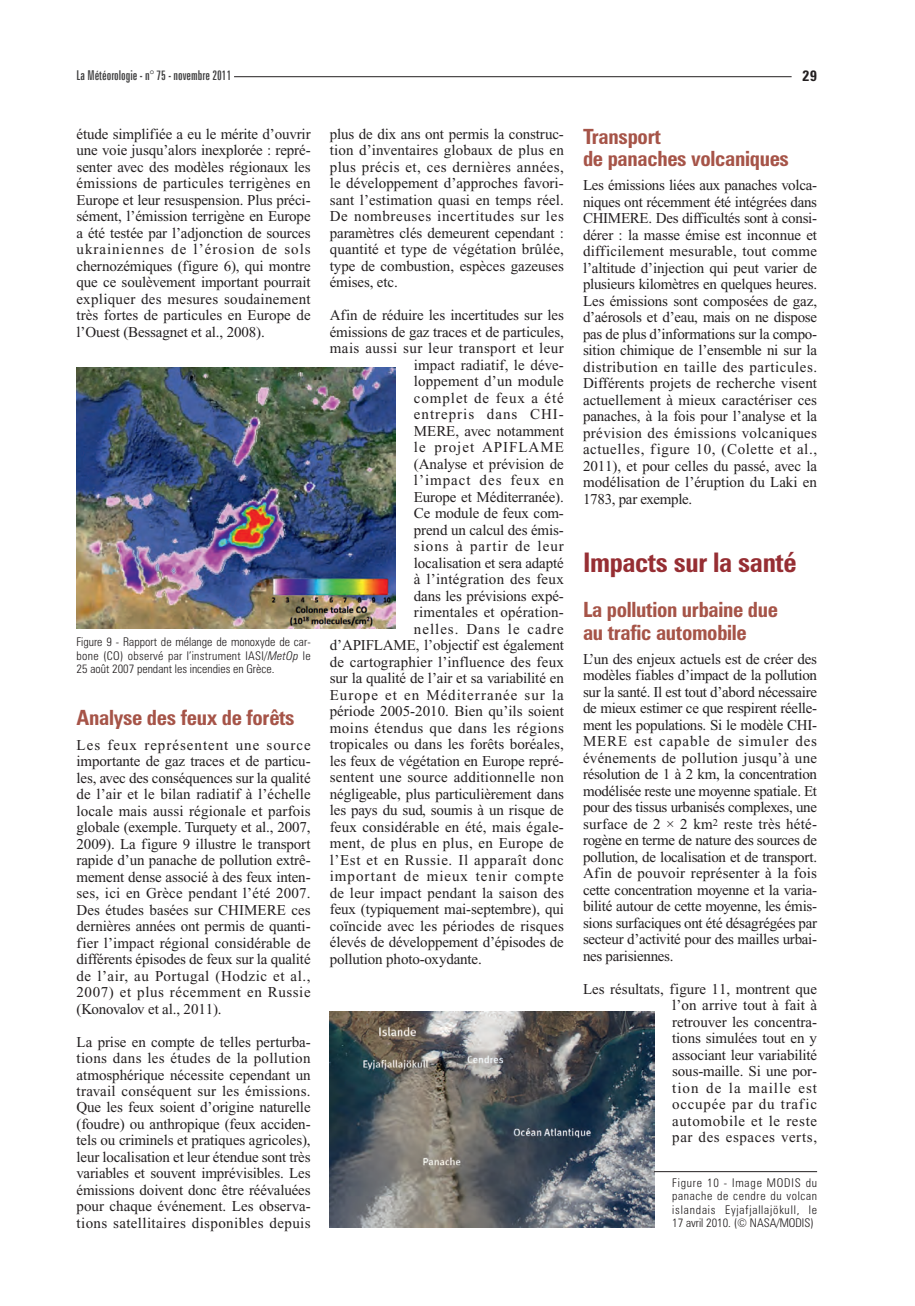
<style>
.page{position:relative;width:915px;height:1306px;background:#fff}
.page>*{position:absolute;margin:0;border:0;box-sizing:border-box;transform-origin:0 0}
.t1{font:700 condensed 27px "Zurich BT";letter-spacing:-.015em;color:#962e33}
.t2{font:700 condensed 21px/22.5px "Zurich BT";letter-spacing:-.015em;color:#a65448}
.t3{font:15px/16.5px "Times New Roman";color:#231f20;text-align:justify}
.t4{font:15px "Times New Roman";letter-spacing:.065em;color:#231f20}
.t5{font:15px "Times New Roman";letter-spacing:.02em;color:#231f20}
.t6{font:15px "Times New Roman";letter-spacing:.03em;color:#231f20}
.t7{font:15px "Times New Roman";letter-spacing:.04em;color:#231f20}
.t8{font:15px "Times New Roman";letter-spacing:.035em;color:#231f20}
.t9{font:15px "Times New Roman";letter-spacing:.06em;color:#231f20}
.t10{font:700 condensed 15px "Zurich BT";color:#231f20}
.t11{font:extra-condensed 13.5px "Zurich BT";color:#3e3e3f}
.t12{font:300 condensed 12px/13.5px "Zurich BT";color:#231f20;text-align:justify}
.s1{font-style:italic}
</style>
<div class="page">
<hr style="left:234px;top:76px;width:557px;height:1px;background:#231f20">
<img style="left:77px;top:367px;width:318px;height:261px">
<img style="left:330px;top:1011px;width:324px;height:216px">
<hr style="left:653px;top:1171px;width:163px;height:1px;background:#231f20">
<p class="t11" style="left:77px;top:70px;width:156px">La Météorologie - n° 75 - novembre 2011</p>
<p class="t10" style="left:802px;top:70px;width:16px">29</p>
<p class="t3" style="left:77px;top:127px;width:235px">étude simplifiée a eu le mérite d’ouvrir une voie jusqu’alors inexplorée : repré&shy;senter avec des modèles régionaux les émissions de particules terrigènes en Europe et leur resuspension. Plus préci&shy;sément, l’émission terrigène en Europe a été testée par l’adjonction de sources ukrainiennes de l’érosion de sols chernozémiques (figure 6), qui montre que ce soulèvement important pourrait expliquer des mesures soudainement très fortes de particules en Europe de l’Ouest (Bessagnet et al., 2008).</p>
<p class="t12" style="left:77px;top:636px;width:235px">Figure 9 - Rapport de mélange de monoxyde de car&shy;bone (CO) observé par l’instrument IASI/<span class="s1">MetOp</span> le 25 août 2007 pendant les incendies en Grèce.</p>
<h2 class="t2" style="left:77px;top:708px;width:219px">Analyse des feux de forêts</h2>
<p class="t3" style="left:77px;top:737px;width:235px">Les feux représentent une source importante de gaz traces et de particu&shy;les, avec des conséquences sur la qualité de l’air et le bilan radiatif à l’échelle locale mais aussi régionale et parfois globale (exemple. Turquety et al., 2007, 2009). La figure 9 illustre le transport rapide d’un panache de pollution extrê&shy;mement dense associé à des feux inten&shy;ses, ici en Grèce pendant l’été 2007.<br>Des études basées sur CHIMERE ces dernières années ont permis de quanti&shy;fier l’impact régional considérable de différents épisodes de feux sur la qualité de l’air, au Portugal (Hodzic et al., 2007) et plus récemment en Russie (Konovalov et al., 2011).</p>
<p class="t3" style="left:77px;top:1034px;width:235px">La prise en compte de telles perturba&shy;tions dans les études de la pollution atmosphérique nécessite cependant un travail conséquent sur les émissions.<br>Que les feux soient d’origine naturelle (foudre) ou anthropique (feux acciden&shy;tels ou criminels et pratiques agricoles), leur localisation et leur étendue sont très variables et souvent imprévisibles. Les émissions doivent donc être réévaluées pour chaque événement. Les observa&shy;tions satellitaires disponibles depuis</p>
<p class="t3" style="left:330px;top:127px;width:235px">plus de dix ans ont permis la construc&shy;tion d’inventaires globaux de plus en plus précis et, ces dernières années, le développement d’approches favori&shy;sant l’estimation quasi en temps réel.<br>De nombreuses incertitudes sur les paramètres clés demeurent cependant : quantité et type de végétation brûlée, type de combustion, espèces gazeuses émises, etc.</p>
<p class="t3" style="left:330px;top:308px;width:235px">Afin de réduire les incertitudes sur les</p>
<p class="t3" style="left:330px;top:325px;width:235px">émissions de gaz traces et de particules,</p>
<p class="t6" style="left:330px;top:343px;width:235px">mais aussi sur leur transport et leur</p>
<p class="t3" style="left:414px;top:358px;width:151px">impact radiatif, le déve-</p>
<p class="t3" style="left:414px;top:374px;width:151px">loppement d’un module</p>
<p class="t9" style="left:414px;top:392px;width:151px">complet de feux a été</p>
<p class="t4" style="left:414px;top:409px;width:151px">entrepris dans CHI-</p>
<p class="t3" style="left:414px;top:424px;width:151px">MERE, avec notamment</p>
<p class="t4" style="left:414px;top:442px;width:151px">le projet APIFLAME</p>
<p class="t3" style="left:414px;top:457px;width:151px">(Analyse et prévision de</p>
<p class="t4" style="left:414px;top:475px;width:151px">l’impact des feux en</p>
<p class="t3" style="left:414px;top:490px;width:151px">Europe et Méditerranée).</p>
<p class="t3" style="left:414px;top:506px;width:151px">Ce module de feux com-</p>
<p class="t3" style="left:414px;top:523px;width:151px">prend un calcul des émis-</p>
<p class="t4" style="left:414px;top:541px;width:151px">sions à partir de leur</p>
<p class="t3" style="left:414px;top:556px;width:151px">localisation et sera adapté</p>
<p class="t5" style="left:414px;top:574px;width:151px">à l’intégration des feux</p>
<p class="t3" style="left:414px;top:589px;width:151px">dans les prévisions expé-</p>
<p class="t3" style="left:414px;top:605px;width:151px">rimentales et opération-</p>
<p class="t4" style="left:414px;top:623px;width:151px">nelles. Dans le cadre</p>
<p class="t3" style="left:330px;top:638px;width:235px">d’APIFLAME, l’objectif est également</p>
<p class="t3" style="left:330px;top:654px;width:235px">de cartographier l’influence des feux</p>
<p class="t3" style="left:330px;top:671px;width:235px">sur la qualité de l’air et sa variabilité en</p>
<p class="t4" style="left:330px;top:689px;width:235px">Europe et en Méditerranée sur la</p>
<p class="t3" style="left:330px;top:704px;width:235px">période 2005-2010. Bien qu’ils soient</p>
<p class="t8" style="left:330px;top:722px;width:235px">moins étendus que dans les régions</p>
<p class="t3" style="left:330px;top:737px;width:235px">tropicales ou dans les forêts boréales,</p>
<p class="t3" style="left:330px;top:753px;width:235px">les feux de végétation en Europe repré-</p>
<p class="t3" style="left:330px;top:770px;width:235px">sentent une source additionnelle non</p>
<p class="t3" style="left:330px;top:786px;width:235px">négligeable, plus particulièrement dans</p>
<p class="t3" style="left:330px;top:803px;width:235px">les pays du sud, soumis à un risque de</p>
<p class="t3" style="left:330px;top:819px;width:235px">feux considérable en été, mais égale-</p>
<p class="t5" style="left:330px;top:837px;width:235px">ment, de plus en plus, en Europe de</p>
<p class="t7" style="left:330px;top:854px;width:235px">l’Est et en Russie. Il apparaît donc</p>
<p class="t4" style="left:330px;top:870px;width:235px">important de mieux tenir compte</p>
<p class="t3" style="left:330px;top:885px;width:235px">de leur impact pendant la saison des</p>
<p class="t3" style="left:330px;top:902px;width:235px">feux (typiquement mai-septembre), qui</p>
<p class="t3" style="left:330px;top:918px;width:235px">coïncide avec les périodes de risques</p>
<p class="t3" style="left:330px;top:935px;width:235px">élevés de développement d’épisodes de</p>
<p class="t3" style="left:330px;top:951px;width:153px">pollution photo-oxydante.</p>
<h2 class="t2" style="left:583px;top:127px;width:207px">Transport<br>de panaches volcaniques</h2>
<p class="t3" style="left:583px;top:178px;width:235px">Les émissions liées aux panaches volca&shy;niques ont récemment été intégrées dans CHIMERE. Des difficultés sont à consi&shy;dérer : la masse émise est inconnue et difficilement mesurable, tout comme l’altitude d’injection qui peut varier de plusieurs kilomètres en quelques heures.<br>Les émissions sont composées de gaz, d’aérosols et d’eau, mais on ne dispose pas de plus d’informations sur la compo&shy;sition chimique de l’ensemble ni sur la distribution en taille des particules.<br>Différents projets de recherche visent actuellement à mieux caractériser ces panaches, à la fois pour l’analyse et la prévision des émissions volcaniques actuelles, figure 10, (Colette et al., 2011), et pour celles du passé, avec la modélisation de l’éruption du Laki en 1783, par exemple.</p>
<h1 class="t1" style="left:583px;top:552px;width:215px">Impacts sur la santé</h1>
<h2 class="t2" style="left:583px;top:600px;width:196px">La pollution urbaine due au trafic automobile</h2>
<p class="t3" style="left:583px;top:652px;width:235px">L’un des enjeux actuels est de créer des modèles fiables d’impact de la pollution sur la santé. Il est tout d’abord nécessaire de mieux estimer ce que respirent réelle&shy;ment les populations. Si le modèle CHI-MERE est capable de simuler des événements de pollution jusqu’à une résolution de 1 à 2 km, la concentration modélisée reste une moyenne spatiale. Et pour des tissus urbanisés complexes, une surface de 2 × 2 km<sup>2</sup> reste très hété&shy;rogène en terme de nature des sources de pollution, de localisation et de transport.<br>Afin de pouvoir représenter à la fois cette concentration moyenne et la varia&shy;bilité autour de cette moyenne, les émis&shy;sions surfaciques ont été désagrégées par secteur d’activité pour des mailles urbai&shy;nes parisiennes.</p>
<p class="t3" style="left:672px;top:981px;width:146px;text-indent:-89px">Les résultats, figure 11, montrent que l’on arrive tout à fait à retrouver les concentra&shy;tions simulées tout en y associant leur variabilité sous-maille. Si une por&shy;tion de la maille est occupée par du trafic automobile et le reste par des espaces verts,</p>
<p class="t12" style="left:672px;top:1176px;width:146px">Figure 10 - Image MODIS du panache de cendre du volcan islandais Eyjafjallajökull, le 17 avril 2010. (© NASA/MODIS)</p>
</div>
